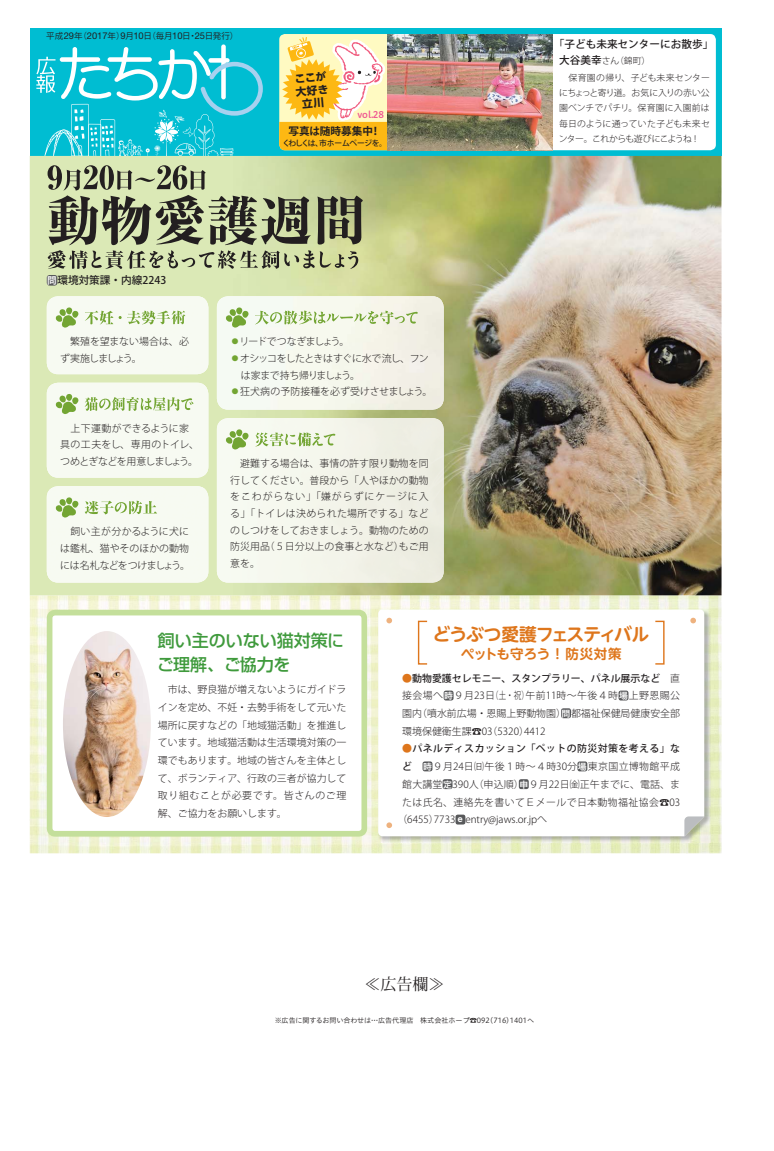
<style>
.page{position:relative;width:774px;height:1151px;background:#fff}
.page>*{position:absolute;margin:0;border:0;box-sizing:border-box;transform-origin:0 0}
.t1{font:17.7px "UD Shin M Go Pro De Bold 90 pv RKSJ H";letter-spacing:-.05em;color:#de761c}
.t2{font:17px/24.8px "Shin Go Pro Medium 90 pv RKSJ H";color:#3f9a3c}
.t3{font:16px "Koz Min Pr 6 N Regular 90 pv RKSJ H";color:#231f20}
.t4{font:13.5px "UD Shin M Go Pro De Bold 90 pv RKSJ H";letter-spacing:.005em;color:#de761c}
.t5{font:10.6px "Koz Go Pro Medium 90 pv RKSJ H";color:#231f20}
.t6{font:10.6px "Koz Go Pro Bold 90 pv RKSJ H";color:#231f20}
.t7{font:10.6px/12.8px "UD Shin Go Pro Bold 90 pv RKSJ H";color:#231f20;text-align:center}
.t8{font:9.9px/17.7px "Koz Go Pro Light 90 pv RKSJ H";color:#231f20;text-align:justify}
.t9{font:9.9px "Koz Go Pro Light 90 pv RKSJ H";letter-spacing:.04em;color:#231f20}
.t10{font:9.9px/16.7px "Koz Go Pro Light 90 pv RKSJ H";letter-spacing:-.025em;color:#231f20}
.t11{font:9.9px/16.7px "Koz Go Pro Light 90 pv RKSJ H";letter-spacing:-.055em;color:#231f20}
.t12{font:9.9px "Koz Go Pro Medium 90 pv RKSJ H";color:#231f20}
.t13{font:9.9px "Koz Go Pro Medium 90 pv RKSJ H";letter-spacing:.04em;color:#231f20}
.t14{font:9.9px "Koz Go Pro Light 90 pv RKSJ H";letter-spacing:-.07em;color:#231f20}
.t15{font:9.2px "Hiragino UD Sans R Std W6 90 pv RKSJ H";color:#f05a93}
.t16{font:8.9px/15.2px "Koz Go Pro Light 90 pv RKSJ H";color:#231f20;text-align:justify}
.t17{font:8.5px "Koz Go Pro Regular 90 pv RKSJ H";letter-spacing:-.015em;color:#231f20}
.t18{font:7.8px "Koz Go Pro Medium 90 pv RKSJ H";letter-spacing:-.06em;color:#231f20}
.t19{font:7.1px "Hiragino UD Sans Std W3 90 pv RKSJ H";color:#231f20}
.s1{font-family:"Helvetica Neue LT Std";font-size:9.4px}
.s2{font-family:"Hira Kaku Pro W6 90 pv RKSJ H";font-size:9.6px;color:#fff}
.s3{color:#73a533}
.s4{font-family:"Koz Go Pro Medium 90 pv RKSJ H";font-size:10.6px}
.s5{color:#de761c}
.s6{font-family:"Koz Go Pro Light 90 pv RKSJ H"}
.s7{font-family:"Hira Kaku Pro W6 90 pv RKSJ H";font-size:8.9px;color:#fff}
.s8{font-family:"Koz Go Pro Light 90 pv RKSJ H";color:#de761c}
.s9{font-family:"Koz Go Pro Medium 90 pv RKSJ H"}
</style>
<div class="page">
<div style="left:30px;top:28px;width:691px;height:128px;background:#00bdd2"></div>
<div style="left:221px;top:44px;width:5px;height:55px;background:#fff;border-radius:2px"></div>
<svg style="left:36px;top:47px;width:227px;height:109px"></svg>
<div style="left:404px;top:34px;width:312px;height:116px;background:#fff;border-radius:6px"></div>
<svg style="left:279px;top:37px;width:108px;height:113px"></svg>
<img style="left:387px;top:34px;width:165px;height:116px">
<img style="left:30px;top:595px;width:380px;height:258px">
<img style="left:410px;top:595px;width:311px;height:25px">
<img style="left:687px;top:620px;width:34px;height:233px">
<img style="left:410px;top:842px;width:277px;height:11px">
<img style="left:30px;top:156px;width:691px;height:439px">
<div style="left:50px;top:613px;width:314px;height:221px;background:#fff;border-radius:6px"></div>
<div style="left:47px;top:610px;width:320px;height:226px;border:6px solid #c4df9b;border-radius:6px"></div>
<img style="left:378px;top:609px;width:332px;height:233px">
<svg style="left:378px;top:609px;width:326px;height:227px"></svg>
<svg style="left:684px;top:816px;width:20px;height:20px"></svg>
<div style="left:444px;top:691px;width:9px;height:9px;background:#58595b;border-radius:2px"></div>
<div style="left:618px;top:691px;width:10px;height:9px;background:#58595b;border-radius:2px"></div>
<div style="left:561px;top:708px;width:10px;height:10px;background:#58595b;border-radius:2px"></div>
<div style="left:422px;top:761px;width:10px;height:10px;background:#58595b;border-radius:2px"></div>
<div style="left:577px;top:761px;width:10px;height:10px;background:#58595b;border-radius:2px"></div>
<div style="left:443px;top:779px;width:9px;height:10px;background:#58595b;border-radius:2px"></div>
<div style="left:519px;top:779px;width:10px;height:10px;background:#58595b;border-radius:2px"></div>
<div style="left:455px;top:815px;width:10px;height:9px;background:#58595b;border-radius:2px"></div>
<svg style="left:48px;top:165px;width:315px;height:104px"></svg>
<div style="left:47px;top:296px;width:161px;height:78px;background:#f7faf2;border-radius:11px"></div>
<svg style="left:85px;top:311px;width:100px;height:14px"></svg>
<svg style="left:56px;top:307px;width:22px;height:21px"></svg>
<div style="left:47px;top:383px;width:161px;height:95px;background:#f7faf2;border-radius:11px"></div>
<svg style="left:85px;top:397px;width:108px;height:14px"></svg>
<svg style="left:56px;top:394px;width:22px;height:20px"></svg>
<img style="left:217px;top:296px;width:227px;height:114px;border-radius:11px">
<svg style="left:255px;top:311px;width:163px;height:13px"></svg>
<svg style="left:226px;top:307px;width:23px;height:21px"></svg>
<div style="left:47px;top:486px;width:161px;height:97px;background:#f7faf2;border-radius:11px"></div>
<svg style="left:85px;top:501px;width:72px;height:13px"></svg>
<svg style="left:56px;top:497px;width:22px;height:21px"></svg>
<img style="left:217px;top:418px;width:227px;height:165px">
<svg style="left:255px;top:432px;width:80px;height:14px"></svg>
<svg style="left:226px;top:429px;width:23px;height:21px"></svg>
<div style="left:47px;top:275px;width:10px;height:11px;background:#58595b;border-radius:3px"></div>
<img style="left:63px;top:631px;width:88px;height:186px;border-radius:50%">
<svg style="left:386px;top:618px;width:6px;height:5px"></svg>
<svg style="left:690px;top:618px;width:6px;height:5px"></svg>
<svg style="left:386px;top:822px;width:6px;height:6px"></svg>
<div style="left:418px;top:621px;width:10px;height:44px;border:1px solid #de761c"></div>
<div style="left:655px;top:621px;width:9px;height:44px;border:1px solid #de761c"></div>
<p class="t17" style="left:46px;top:33px;width:194px">平成<span class="s1">29</span>年（<span class="s1">2017</span>年）<span class="s1">9</span>月<span class="s1">10</span>日（毎月<span class="s1">10</span>日・<span class="s1">25</span>日発行）</p>
<p class="t5" style="left:47px;top:276px;width:121px"><span class="s2">問</span>環境対策課・内線2243</p>
<p class="t7" style="left:294px;top:74px;width:34px;rotate:-5deg">ここが大好き立川</p>
<p class="t15" style="left:357px;top:111px;width:28px">vol.28</p>
<p class="t6" style="left:288px;top:127px;width:94px">写真は随時募集中！</p>
<p class="t18" style="left:282px;top:140px;width:106px">くわしくは、市ホームページを。</p>
<p class="t8" style="left:60px;top:334px;width:130px;line-height:16.7px">　繁殖を望まない場合は、必ず実施しましょう。</p>
<p class="t10" style="left:60px;top:421px;width:140px">　上下運動ができるように家具の工夫をし、専用のトイレ、つめとぎなどを用意しましょう。</p>
<p class="t8" style="left:60px;top:524px;width:131px;line-height:16.7px">　飼い主が分かるように犬には鑑札、猫やそのほかの動物には名札などをつけましょう。</p>
<p class="t14" style="left:230px;top:338px;width:121px"><span class="s3">●</span>リードでつなぎましょう。</p>
<p class="t11" style="left:241px;top:351px;width:189px;text-indent:-11px"><span class="s3">●</span>オシッコをしたときはすぐに水で流し、フンは家まで持ち帰りましょう。</p>
<p class="t8" style="left:230px;top:384px;width:203px"><span class="s3">●</span>狂犬病の予防接種を必ず受けさせましょう。</p>
<p class="t8" style="left:230px;top:456px;width:200px;line-height:16.7px">　避難する場合は、事情の許す限り動物を同行してください。普段から「人やほかの動物をこわがらない」「嫌がらずにケージに入る」「トイレは決められた場所でする」などのしつけをしておきましょう。動物のための防災用品（５日分以上の食事と水など）もご用意を。</p>
<p class="t5" style="left:554px;top:40px;width:161px">「子ども未来センターにお散歩」</p>
<p class="t16" style="left:559px;top:54px;width:93px"><span class="s4">大谷美幸</span>さん（錦町）</p>
<p class="t16" style="left:559px;top:71px;width:153px">　保育園の帰り、子ども未来センターにちょっと寄り道。お気に入りの赤い公園ベンチでパチリ。保育園に入園前は毎日のように通っていた子ども未来センター。これからも遊びにこようね！</p>
<h2 class="t2" style="left:157px;top:630px;width:189px">飼い主のいない猫対策にご理解、ご協力を</h2>
<p class="t8" style="left:158px;top:682px;width:190px">　市は、野良猫が増えないようにガイドラインを定め、不妊・去勢手術をして元いた場所に戻すなどの「地域猫活動」を推進しています。地域猫活動は生活環境対策の一環でもあります。地域の皆さんを主体として、ボランティア、行政の三者が協力して取り組むことが必要です。皆さんのご理解、ご協力をお願いします。</p>
<h1 class="t1" style="left:433px;top:627px;width:218px">どうぶつ愛護フェスティバル</h1>
<h3 class="t4" style="left:461px;top:649px;width:162px">ペットも守ろう ！ 防災対策</h3>
<p class="t12" style="left:402px;top:674px;width:279px"><span class="s5">●</span>動物愛護セレモニー、スタンプラリー、パネル展示など<span class="s6">　直</span></p>
<p class="t8" style="left:402px;top:688px;width:279px">接会場へ<span class="s7">時</span>９月23日（土・祝）午前11時～午後４時<span class="s7">場</span>上野恩賜公園内（噴水前広場・恩賜上野動物園）<span class="s7">問</span>都福祉保健局健康安全部環境保健衛生課☎03（5320）4412</p>
<p class="t13" style="left:402px;top:745px;width:279px"><span class="s8">●</span>パネルディスカッション「ペットの防災対策を考える」な</p>
<p class="t9" style="left:402px;top:763px;width:279px"><span class="s9">ど　</span><span class="s7">時</span>９月24日㈰午後１時～４時30分<span class="s7">場</span>東京国立博物館平成</p>
<p class="t8" style="left:402px;top:777px;width:279px">館大講堂<span class="s7">定</span>390人（申込順）<span class="s7">申</span>９月22日㈮正午までに、電話、ま</p>
<p class="t9" style="left:402px;top:798px;width:279px">たは氏名、連絡先を書いてＥメールで日本動物福祉協会☎03</p>
<p class="t8" style="left:397px;top:812px;width:151px">（6455）7733 <sup>e</sup> entry@jaws.or.jpへ</p>
<h3 class="t3" style="left:364px;top:978px;width:81px">≪広告欄≫</h3>
<p class="t19" style="left:275px;top:1018px;width:261px">※広告に関するお問い合わせは…広告代理店　株式会社ホープ☎092（716）1401へ</p>
</div>
